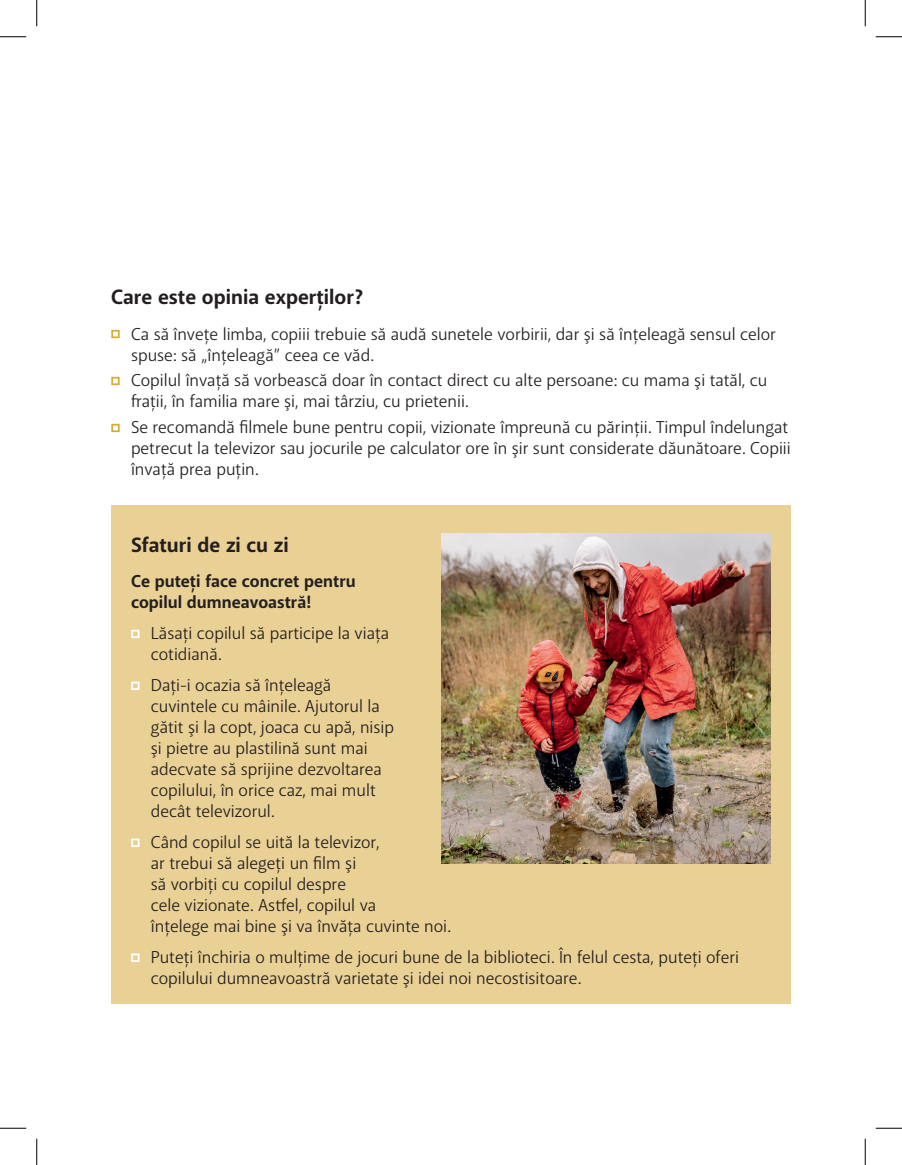
<style>
.page{position:relative;width:902px;height:1165px;background:#fff}
.page>*{position:absolute;margin:0;border:0;box-sizing:border-box;transform-origin:0 0}
.t1{font:700 21px "Akagi Pro";color:#231f20}
.t2{font:17.5px/21px "Akagi Pro";color:#231f20}
.t3{font:700 17.5px/21px "Akagi Pro";color:#231f20}
.s1{font-size:15.75px;color:#d7ac35}
.s2{font-size:15.75px;color:#fff}
</style>
<div class="page">
<div style="left:111px;top:505px;width:680px;height:499px;background:#e9d095"></div>
<img style="left:441px;top:534px;width:330px;height:330px">
<svg style="left:0;top:36px;width:26px;height:1px"></svg>
<svg style="left:876px;top:36px;width:26px;height:1px"></svg>
<svg style="left:0;top:1128px;width:26px;height:1px"></svg>
<svg style="left:876px;top:1128px;width:26px;height:1px"></svg>
<svg style="left:36px;top:0;width:1px;height:26px"></svg>
<svg style="left:36px;top:1139px;width:1px;height:26px"></svg>
<svg style="left:865px;top:0;width:1px;height:26px"></svg>
<svg style="left:865px;top:1139px;width:1px;height:26px"></svg>
<p class="t1" style="left:111px;top:284px;width:254px">Care este opinia experţilor?</p>
<p class="t2" style="left:131px;top:323px;width:646px;text-indent:-20px"><span class="s1">■</span> Ca să înveţe limba, copiii trebuie să audă sunetele vorbirii, dar şi să înţeleagă sensul celor spuse: să „înţeleagă” ceea ce văd.</p>
<p class="t2" style="left:131px;top:370px;width:638px;text-indent:-20px"><span class="s1">■</span> Copilul învaţă să vorbească doar în contact direct cu alte persoane: cu mama şi tatăl, cu fraţii, în familia mare şi, mai târziu, cu prietenii.</p>
<p class="t2" style="left:131px;top:417px;width:661px;text-indent:-20px"><span class="s1">■</span> Se recomandă filmele bune pentru copii, vizionate împreună cu părinţii. Timpul îndelungat petrecut la televizor sau jocurile pe calculator ore în şir sunt considerate dăunătoare. Copiii învaţă prea puţin.</p>
<p class="t1" style="left:131px;top:532px;width:159px">Sfaturi de zi cu zi</p>
<p class="t3" style="left:131px;top:571px;width:226px">Ce puteţi face concret pentru copilul dumneavoastră!</p>
<p class="t2" style="left:151px;top:623px;width:240px;text-indent:-20px"><span class="s2">■</span> Lăsaţi copilul să participe la viaţa cotidiană.</p>
<p class="t2" style="left:151px;top:675px;width:245px;text-indent:-20px"><span class="s2">■</span> Daţi-i ocazia să înţeleagă cuvintele cu mâinile. Ajutorul la gătit şi la copt, joaca cu apă, nisip şi pietre au plastilină sunt mai adecvate să sprijine dezvoltarea copilului, în orice caz, mai mult decât televizorul.</p>
<p class="t2" style="left:151px;top:832px;width:302px;text-indent:-20px"><span class="s2">■</span> Când copilul se uită la televizor,<br>ar trebui să alegeţi un film şi<br>să vorbiţi cu copilul despre<br>cele vizionate. Astfel, copilul va<br>înţelege mai bine şi va învăţa cuvinte noi.</p>
<p class="t2" style="left:151px;top:947px;width:590px;text-indent:-20px"><span class="s2">■</span> Puteţi închiria o mulţime de jocuri bune de la biblioteci. În felul cesta, puteţi oferi copilului dumneavoastră varietate şi idei noi necostisitoare.</p>
</div>
